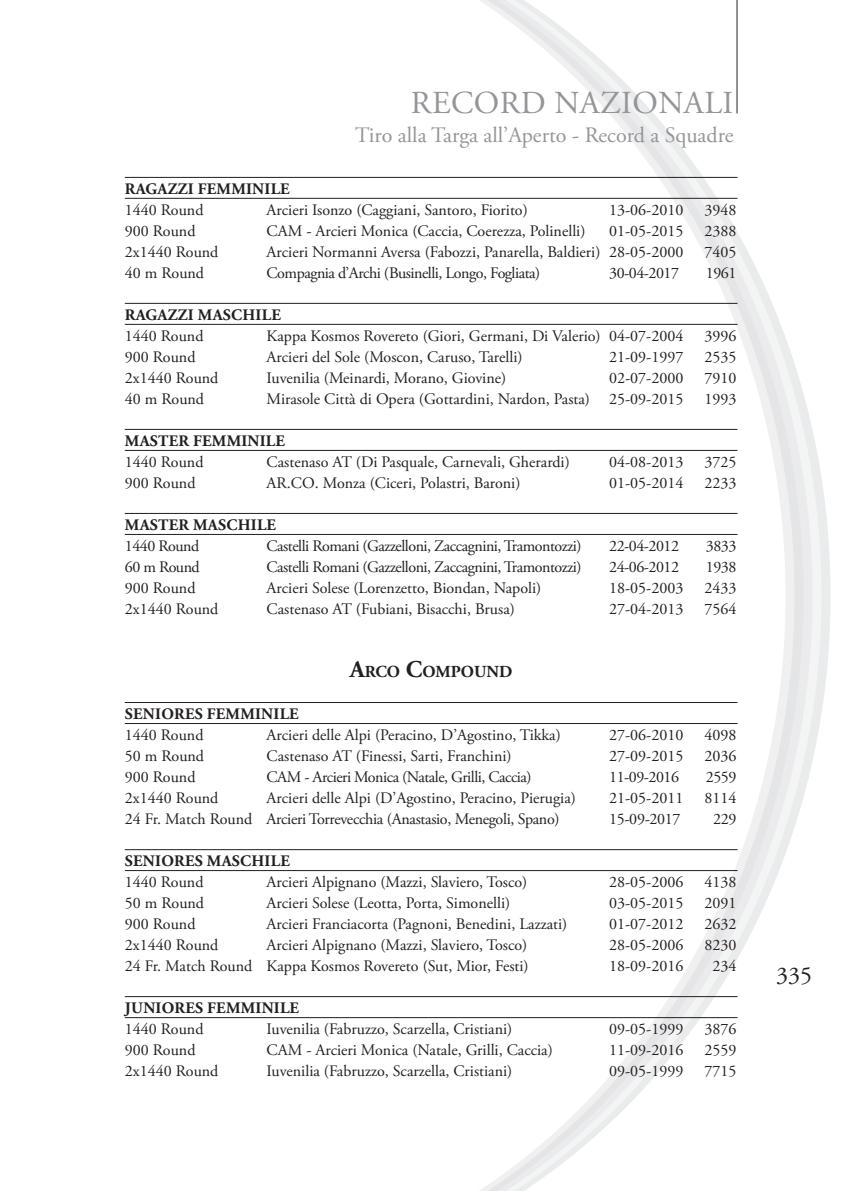
<style>
.page{position:relative;width:851px;height:1191px;background:#fff}
.page>*{position:absolute;margin:0;border:0;box-sizing:border-box;transform-origin:0 0}
.t1{font:32px "Adobe Garamond Pro";letter-spacing:.015em;color:#939598}
.t2{font:24px "Adobe Garamond Pro";color:#231f20}
.t3{font:22px "Adobe Garamond Pro";color:#939598}
.t4{font:700 16.8px "Adobe Garamond Pro";color:#231f20}
.t5{font:16px "Adobe Garamond Pro";color:#231f20}
.t6{font:700 16px "Adobe Garamond Pro";letter-spacing:.015em;color:#231f20}
.t7{font:16px "Adobe Garamond Pro";letter-spacing:-.035em;color:#231f20}
.t8{font:16px "Adobe Garamond Pro";letter-spacing:-.03em;color:#231f20}
.t9{font:16px "Adobe Garamond Pro";letter-spacing:-.02em;color:#231f20}
.s1{font-size:24px}
</style>
<div class="page">
<svg style="left:812px;top:430px;width:9px;height:331px;fill:#f3f4f4"></svg>
<svg style="left:803px;top:393px;width:9px;height:405px;fill:#ebebed"></svg>
<svg style="left:794px;top:363px;width:9px;height:465px;fill:#eaebec"></svg>
<div style="left:785px;top:337px;width:9px;height:517px;background:#ecedee"></div>
<svg style="left:431px;top:0;width:354px;height:1191px"></svg>
<hr style="left:736px;top:0;width:1px;height:113px;background:#231f20">
<hr style="left:125px;top:177px;width:612px;height:1px;background:#231f20">
<hr style="left:125px;top:198px;width:612px;height:1px;background:#231f20">
<hr style="left:125px;top:303px;width:612px;height:1px;background:#231f20">
<hr style="left:125px;top:324px;width:612px;height:1px;background:#231f20">
<hr style="left:125px;top:429px;width:612px;height:1px;background:#231f20">
<hr style="left:125px;top:450px;width:612px;height:1px;background:#231f20">
<hr style="left:125px;top:513px;width:612px;height:1px;background:#231f20">
<hr style="left:125px;top:534px;width:612px;height:1px;background:#231f20">
<hr style="left:125px;top:702px;width:612px;height:1px;background:#231f20">
<hr style="left:125px;top:723px;width:612px;height:1px;background:#231f20">
<hr style="left:125px;top:849px;width:612px;height:1px;background:#231f20">
<hr style="left:125px;top:870px;width:612px;height:1px;background:#231f20">
<hr style="left:125px;top:996px;width:612px;height:1px;background:#231f20">
<hr style="left:125px;top:1017px;width:612px;height:1px;background:#231f20">
<h1 class="t1" style="left:411px;top:84px;width:324px">RECORD NAZIONALI</h1>
<h3 class="t3" style="left:355px;top:122px;width:380px">Tiro alla Targa all’Aperto - Record a Squadre</h3>
<p class="t6" style="left:125px;top:180px;width:166px">RAGAZZI FEMMINILE</p>
<p class="t5" style="left:125px;top:200px;width:80px">1440 Round</p>
<p class="t5" style="left:266px;top:200px;width:263px">Arcieri Isonzo (Caggiani, Santoro, Fiorito)</p>
<p class="t5" style="left:609px;top:200px;width:76px">13-06-2010</p>
<p class="t5" style="left:704px;top:200px;width:33px">3948</p>
<p class="t5" style="left:125px;top:221px;width:72px">900 Round</p>
<p class="t5" style="left:266px;top:221px;width:320px">CAM - Arcieri Monica (Caccia, Coerezza, Polinelli)</p>
<p class="t5" style="left:609px;top:221px;width:76px">01-05-2015</p>
<p class="t5" style="left:704px;top:221px;width:33px">2388</p>
<p class="t5" style="left:125px;top:242px;width:95px">2x1440 Round</p>
<p class="t5" style="left:266px;top:242px;width:418px">Arcieri Normanni Aversa (Fabozzi, Panarella, Baldieri) 28-05-2000</p>
<p class="t5" style="left:704px;top:242px;width:33px">7405</p>
<p class="t5" style="left:125px;top:263px;width:81px">40 m Round</p>
<p class="t8" style="left:266px;top:263px;width:275px">Compagnia d’Archi (Businelli, Longo, Fogliata)</p>
<p class="t5" style="left:609px;top:263px;width:71px">30-04-2017</p>
<p class="t5" style="left:705px;top:263px;width:32px">1961</p>
<p class="t6" style="left:125px;top:306px;width:157px">RAGAZZI MASCHILE</p>
<p class="t5" style="left:125px;top:326px;width:80px">1440 Round</p>
<p class="t5" style="left:266px;top:326px;width:418px">Kappa Kosmos Rovereto (Giori, Germani, Di Valerio) 04-07-2004</p>
<p class="t5" style="left:704px;top:326px;width:33px">3996</p>
<p class="t5" style="left:125px;top:347px;width:72px">900 Round</p>
<p class="t5" style="left:266px;top:347px;width:257px">Arcieri del Sole (Moscon, Caruso, Tarelli)</p>
<p class="t5" style="left:609px;top:347px;width:76px">21-09-1997</p>
<p class="t5" style="left:704px;top:347px;width:33px">2535</p>
<p class="t5" style="left:125px;top:368px;width:95px">2x1440 Round</p>
<p class="t5" style="left:266px;top:368px;width:241px">Iuvenilia (Meinardi, Morano, Giovine)</p>
<p class="t5" style="left:609px;top:368px;width:76px">02-07-2000</p>
<p class="t5" style="left:704px;top:368px;width:33px">7910</p>
<p class="t5" style="left:125px;top:389px;width:81px">40 m Round</p>
<p class="t5" style="left:266px;top:389px;width:418px">Mirasole Città di Opera (Gottardini, Nardon, Pasta) 25-09-2015</p>
<p class="t5" style="left:704px;top:389px;width:33px">1993</p>
<p class="t6" style="left:125px;top:432px;width:162px">MASTER FEMMINILE</p>
<p class="t5" style="left:125px;top:452px;width:80px">1440 Round</p>
<p class="t5" style="left:266px;top:452px;width:304px">Castenaso AT (Di Pasquale, Carnevali, Gherardi)</p>
<p class="t5" style="left:609px;top:452px;width:76px">04-08-2013</p>
<p class="t5" style="left:704px;top:452px;width:33px">3725</p>
<p class="t5" style="left:125px;top:473px;width:72px">900 Round</p>
<p class="t5" style="left:266px;top:473px;width:255px">AR.CO. Monza (Ciceri, Polastri, Baroni)</p>
<p class="t5" style="left:609px;top:473px;width:76px">01-05-2014</p>
<p class="t5" style="left:704px;top:473px;width:33px">2233</p>
<p class="t6" style="left:125px;top:516px;width:153px">MASTER MASCHILE</p>
<p class="t5" style="left:125px;top:536px;width:76px">1440 Round</p>
<p class="t7" style="left:266px;top:536px;width:316px">Castelli Romani (Gazzelloni, Zaccagnini, Tramontozzi)</p>
<p class="t5" style="left:609px;top:536px;width:71px">22-04-2012</p>
<p class="t5" style="left:705px;top:536px;width:32px">3833</p>
<p class="t5" style="left:125px;top:557px;width:76px">60 m Round</p>
<p class="t7" style="left:266px;top:557px;width:316px">Castelli Romani (Gazzelloni, Zaccagnini, Tramontozzi)</p>
<p class="t5" style="left:609px;top:557px;width:71px">24-06-2012</p>
<p class="t5" style="left:705px;top:557px;width:32px">1938</p>
<p class="t5" style="left:125px;top:578px;width:72px">900 Round</p>
<p class="t5" style="left:266px;top:578px;width:276px">Arcieri Solese (Lorenzetto, Biondan, Napoli)</p>
<p class="t5" style="left:609px;top:578px;width:76px">18-05-2003</p>
<p class="t5" style="left:704px;top:578px;width:33px">2433</p>
<p class="t5" style="left:125px;top:599px;width:95px">2x1440 Round</p>
<p class="t5" style="left:266px;top:599px;width:250px">Castenaso AT (Fubiani, Bisacchi, Brusa)</p>
<p class="t5" style="left:609px;top:599px;width:76px">27-04-2013</p>
<p class="t5" style="left:704px;top:599px;width:33px">7564</p>
<p class="t4" style="left:350px;top:662px;width:164px"><span class="s1">A</span>RCO <span class="s1">C</span>OMPOUND</p>
<p class="t6" style="left:125px;top:705px;width:175px">SENIORES FEMMINILE</p>
<p class="t5" style="left:125px;top:725px;width:80px">1440 Round</p>
<p class="t5" style="left:266px;top:725px;width:295px">Arcieri delle Alpi (Peracino, D’Agostino, Tikka)</p>
<p class="t5" style="left:609px;top:725px;width:76px">27-06-2010</p>
<p class="t5" style="left:704px;top:725px;width:33px">4098</p>
<p class="t5" style="left:125px;top:746px;width:81px">50 m Round</p>
<p class="t5" style="left:266px;top:746px;width:246px">Castenaso AT (Finessi, Sarti, Franchini)</p>
<p class="t5" style="left:609px;top:746px;width:76px">27-09-2015</p>
<p class="t5" style="left:704px;top:746px;width:33px">2036</p>
<p class="t5" style="left:125px;top:767px;width:72px">900 Round</p>
<p class="t8" style="left:266px;top:767px;width:266px">CAM - Arcieri Monica (Natale, Grilli, Caccia)</p>
<p class="t5" style="left:609px;top:767px;width:71px">11-09-2016</p>
<p class="t5" style="left:705px;top:767px;width:32px">2559</p>
<p class="t5" style="left:125px;top:788px;width:95px">2x1440 Round</p>
<p class="t5" style="left:266px;top:788px;width:311px">Arcieri delle Alpi (D’Agostino, Peracino, Pierugia)</p>
<p class="t5" style="left:609px;top:788px;width:76px">21-05-2011</p>
<p class="t5" style="left:704px;top:788px;width:33px">8114</p>
<p class="t9" style="left:125px;top:809px;width:436px">24 Fr. Match Round Arcieri Torrevecchia (Anastasio, Menegoli, Spano)</p>
<p class="t5" style="left:609px;top:809px;width:73px">15-09-2017</p>
<p class="t5" style="left:713px;top:809px;width:25px">229</p>
<p class="t6" style="left:125px;top:852px;width:166px">SENIORES MASCHILE</p>
<p class="t5" style="left:125px;top:872px;width:80px">1440 Round</p>
<p class="t5" style="left:266px;top:872px;width:262px">Arcieri Alpignano (Mazzi, Slaviero, Tosco)</p>
<p class="t5" style="left:609px;top:872px;width:76px">28-05-2006</p>
<p class="t5" style="left:704px;top:872px;width:33px">4138</p>
<p class="t5" style="left:125px;top:893px;width:81px">50 m Round</p>
<p class="t5" style="left:266px;top:893px;width:245px">Arcieri Solese (Leotta, Porta, Simonelli)</p>
<p class="t5" style="left:609px;top:893px;width:76px">03-05-2015</p>
<p class="t5" style="left:704px;top:893px;width:33px">2091</p>
<p class="t5" style="left:125px;top:914px;width:72px">900 Round</p>
<p class="t5" style="left:266px;top:914px;width:302px">Arcieri Franciacorta (Pagnoni, Benedini, Lazzati)</p>
<p class="t5" style="left:609px;top:914px;width:76px">01-07-2012</p>
<p class="t5" style="left:704px;top:914px;width:33px">2632</p>
<p class="t5" style="left:125px;top:935px;width:95px">2x1440 Round</p>
<p class="t5" style="left:266px;top:935px;width:262px">Arcieri Alpignano (Mazzi, Slaviero, Tosco)</p>
<p class="t5" style="left:609px;top:935px;width:76px">28-05-2006</p>
<p class="t5" style="left:704px;top:935px;width:33px">8230</p>
<p class="t5" style="left:125px;top:956px;width:405px">24 Fr. Match Round Kappa Kosmos Rovereto (Sut, Mior, Festi)</p>
<p class="t5" style="left:609px;top:956px;width:76px">18-09-2016</p>
<p class="t5" style="left:712px;top:956px;width:25px">234</p>
<p class="t6" style="left:125px;top:999px;width:176px">JUNIORES FEMMINILE</p>
<p class="t5" style="left:125px;top:1019px;width:80px">1440 Round</p>
<p class="t5" style="left:266px;top:1019px;width:247px">Iuvenilia (Fabruzzo, Scarzella, Cristiani)</p>
<p class="t5" style="left:609px;top:1019px;width:76px">09-05-1999</p>
<p class="t5" style="left:704px;top:1019px;width:33px">3876</p>
<p class="t5" style="left:125px;top:1040px;width:72px">900 Round</p>
<p class="t5" style="left:266px;top:1040px;width:288px">CAM - Arcieri Monica (Natale, Grilli, Caccia)</p>
<p class="t5" style="left:609px;top:1040px;width:76px">11-09-2016</p>
<p class="t5" style="left:704px;top:1040px;width:33px">2559</p>
<p class="t5" style="left:125px;top:1061px;width:95px">2x1440 Round</p>
<p class="t5" style="left:266px;top:1061px;width:247px">Iuvenilia (Fabruzzo, Scarzella, Cristiani)</p>
<p class="t5" style="left:609px;top:1061px;width:76px">09-05-1999</p>
<p class="t5" style="left:704px;top:1061px;width:33px">7715</p>
<h2 class="t2" style="left:776px;top:961px;width:37px">335</h2>
</div>
